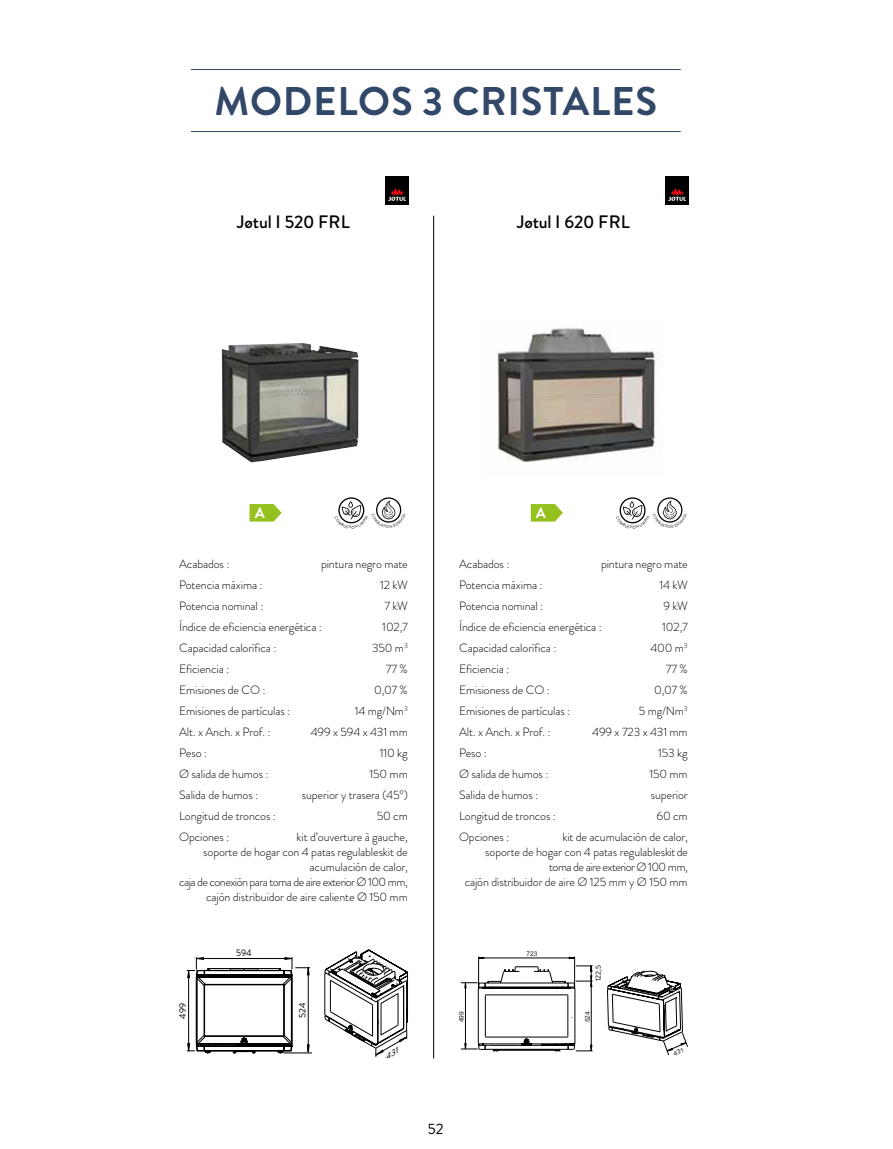
<style>
.page{position:relative;width:893px;height:1149px;background:#fff}
.page>*{position:absolute;margin:0;border:0;box-sizing:border-box;transform-origin:0 0}
.t1{font:700 40.05px "Brandon Grotesque";letter-spacing:.02em;color:#324868}
.t2{font:500 18px "Brandon Grotesque";letter-spacing:-.01em;color:#000}
.t3{font:700 15.15px "Brandon Grotesque";color:#fff}
.t4{font:15px "Brandon Grotesque";color:#000}
.t5{font:300 12px/15px "Brandon Grotesque";letter-spacing:-.01em;color:#000;text-align:right}
.t6{font:9.45px "Brandon Grotesque";color:#000}
.t7{font:9.3px "Brandon Grotesque";color:#000}
.t8{font:7.5px "Brandon Grotesque";color:#000}
.t9{font:6.45px "Arial";color:#241f21}
</style>
<div class="page">
<img style="left:222px;top:343px;width:137px;height:119px">
<hr style="left:433px;top:216px;width:1px;height:842px;background:#000">
<img style="left:497px;top:325px;width:160px;height:137px">
<hr style="left:191px;top:131px;width:490px;height:1px;background:#324868">
<hr style="left:191px;top:69px;width:490px;height:1px;background:#324868">
<svg style="left:187px;top:957px;width:125px;height:96px"></svg>
<div style="left:385px;top:177px;width:24px;height:28px;background:#000"></div>
<svg style="left:388px;top:188px;width:18px;height:13px"></svg>
<div style="left:665px;top:177px;width:24px;height:28px;background:#000"></div>
<svg style="left:668px;top:188px;width:18px;height:13px"></svg>
<svg style="left:460px;top:956px;width:133px;height:95px"></svg>
<svg style="left:250px;top:504px;width:32px;height:17px"></svg>
<svg style="left:531px;top:504px;width:32px;height:17px"></svg>
<svg style="left:324px;top:949px;width:84px;height:108px"></svg>
<svg style="left:607px;top:970px;width:81px;height:85px"></svg>
<svg style="left:338px;top:497px;width:64px;height:27px"></svg>
<svg style="left:619px;top:497px;width:64px;height:27px"></svg>
<h1 class="t1" style="left:214px;top:77px;width:444px">MODELOS 3 CRISTALES</h1>
<h2 class="t2" style="left:237px;top:211px;width:114px">Jøtul I 520 FRL</h2>
<h2 class="t2" style="left:517px;top:211px;width:114px">Jøtul I 620 FRL</h2>
<p class="t3" style="left:255px;top:504px;width:12px">A</p>
<p class="t3" style="left:536px;top:504px;width:12px">A</p>
<p class="t5" style="left:179px;top:557px;width:52px">Acabados :</p>
<p class="t5" style="left:321px;top:557px;width:88px">pintura negro mate</p>
<p class="t5" style="left:179px;top:578px;width:85px">Potencia máxima :</p>
<p class="t5" style="left:380px;top:578px;width:29px">12 kW</p>
<p class="t5" style="left:179px;top:599px;width:86px">Potencia nominal :</p>
<p class="t5" style="left:384px;top:599px;width:25px">7 kW</p>
<p class="t5" style="left:179px;top:620px;width:144px">Índice de eficiencia energética :</p>
<p class="t5" style="left:382px;top:620px;width:27px">102,7</p>
<p class="t5" style="left:179px;top:641px;width:99px">Capacidad calorífica :</p>
<p class="t5" style="left:372px;top:641px;width:37px">350 m<sup>3</sup></p>
<p class="t5" style="left:179px;top:662px;width:52px">Eficiencia :</p>
<p class="t5" style="left:386px;top:662px;width:23px">77 %</p>
<p class="t5" style="left:179px;top:683px;width:88px">Emisiones de CO :</p>
<p class="t5" style="left:374px;top:683px;width:35px">0,07 %</p>
<p class="t5" style="left:179px;top:704px;width:113px">Emisiones de partículas :</p>
<p class="t5" style="left:355px;top:704px;width:55px">14 mg/Nm<sup>3</sup></p>
<p class="t5" style="left:179px;top:725px;width:93px">Alt. x Anch. x Prof. :</p>
<p class="t5" style="left:311px;top:725px;width:99px">499 x 594 x 431 mm</p>
<p class="t5" style="left:179px;top:746px;width:29px">Peso :</p>
<p class="t5" style="left:380px;top:746px;width:30px">110 kg</p>
<p class="t5" style="left:179px;top:767px;width:91px">Ø salida de humos :</p>
<p class="t5" style="left:369px;top:767px;width:40px">150 mm</p>
<p class="t5" style="left:179px;top:788px;width:81px">Salida de humos :</p>
<p class="t5" style="left:302px;top:788px;width:108px">superior y trasera (45°)</p>
<p class="t5" style="left:179px;top:809px;width:98px">Longitud de troncos :</p>
<p class="t5" style="left:377px;top:809px;width:33px">50 cm</p>
<p class="t5" style="left:179px;top:830px;width:52px">Opciones :</p>
<p class="t5" style="left:179px;top:830px;width:230px">kit d’ouverture à gauche,<br>soporte de hogar con 4 patas regulableskit de acumulación de calor,<br>caja de conexión para toma de aire exterior Ø 100 mm, cajón distribuidor de aire caliente Ø 150 mm</p>
<p class="t6" style="left:177px;top:1018px;width:17px;rotate:-90deg">499</p>
<p class="t6" style="left:236px;top:947px;width:17px">594</p>
<p class="t7" style="left:297px;top:1017px;width:17px;rotate:-90deg">524</p>
<p class="t5" style="left:459px;top:557px;width:52px">Acabados :</p>
<p class="t5" style="left:601px;top:557px;width:88px">pintura negro mate</p>
<p class="t5" style="left:459px;top:578px;width:85px">Potencia máxima :</p>
<p class="t5" style="left:659px;top:578px;width:30px">14 kW</p>
<p class="t5" style="left:459px;top:599px;width:86px">Potencia nominal :</p>
<p class="t5" style="left:663px;top:599px;width:26px">9 kW</p>
<p class="t5" style="left:459px;top:620px;width:144px">Índice de eficiencia energética :</p>
<p class="t5" style="left:662px;top:620px;width:27px">102,7</p>
<p class="t5" style="left:459px;top:641px;width:99px">Capacidad calorífica :</p>
<p class="t5" style="left:650px;top:641px;width:39px">400 m<sup>3</sup></p>
<p class="t5" style="left:459px;top:662px;width:52px">Eficiencia :</p>
<p class="t5" style="left:666px;top:662px;width:23px">77 %</p>
<p class="t5" style="left:459px;top:683px;width:92px">Emisioness de CO :</p>
<p class="t5" style="left:654px;top:683px;width:35px">0,07 %</p>
<p class="t5" style="left:459px;top:704px;width:113px">Emisiones de partículas :</p>
<p class="t5" style="left:639px;top:704px;width:50px">5 mg/Nm<sup>3</sup></p>
<p class="t5" style="left:459px;top:725px;width:93px">Alt. x Anch. x Prof. :</p>
<p class="t5" style="left:592px;top:725px;width:97px">499 x 723 x 431 mm</p>
<p class="t5" style="left:459px;top:746px;width:29px">Peso :</p>
<p class="t5" style="left:658px;top:746px;width:31px">153 kg</p>
<p class="t5" style="left:459px;top:767px;width:91px">Ø salida de humos :</p>
<p class="t5" style="left:649px;top:767px;width:40px">150 mm</p>
<p class="t5" style="left:459px;top:788px;width:81px">Salida de humos :</p>
<p class="t5" style="left:651px;top:788px;width:38px">superior</p>
<p class="t5" style="left:459px;top:809px;width:98px">Longitud de troncos :</p>
<p class="t5" style="left:657px;top:809px;width:33px">60 cm</p>
<p class="t5" style="left:459px;top:830px;width:52px">Opciones :</p>
<p class="t5" style="left:465px;top:830px;width:225px">kit de acumulación de calor,<br>soporte de hogar con 4 patas regulableskit de toma de aire exterior Ø 100 mm,<br>cajón distribuidor de aire Ø 125 mm y Ø 150 mm</p>
<p class="t9" style="left:527px;top:951px;width:12px">723</p>
<p class="t8" style="left:594px;top:980px;width:17px;rotate:-90deg">122,5</p>
<p class="t9" style="left:459px;top:1021px;width:12px;rotate:-90deg">499</p>
<p class="t9" style="left:585px;top:1021px;width:12px;rotate:-90deg">524</p>
<p class="t4" style="left:428px;top:1119px;width:17px">52</p>
</div>
